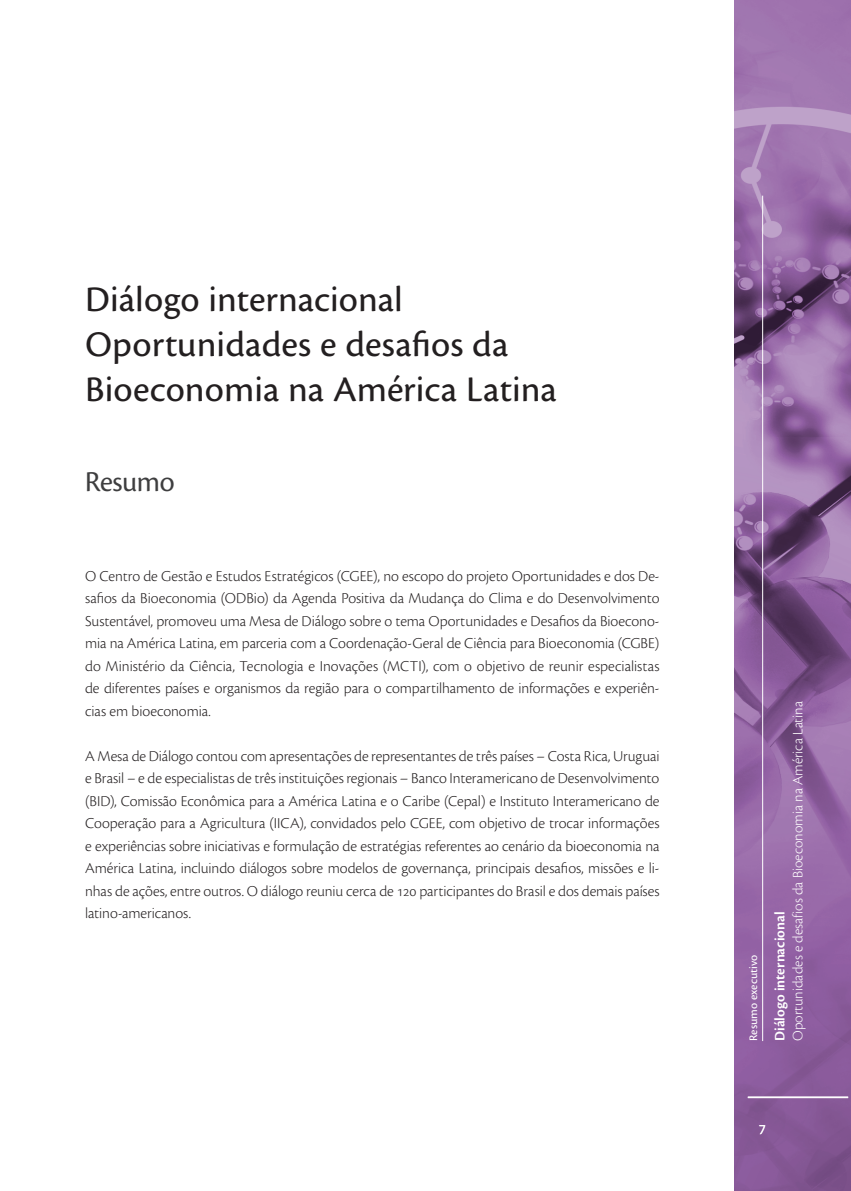
<style>
.page{position:relative;width:851px;height:1191px;background:#fff}
.page>*{position:absolute;margin:0;border:0;box-sizing:border-box;transform-origin:0 0}
.t1{font:37.5px/45px "Cronos Pro Capt";color:#231f20}
.t2{font:30px "Cronos Pro Subh";letter-spacing:-.015em;color:#3e3e3f}
.t3{font:300 15.75px/22.5px "Cronos Pro";letter-spacing:-.005em;color:#231f20;text-align:justify}
.t4{font:300 15px "Cronos Pro";color:#fff}
.t5{font:600 15px "Cronos Pro";color:#fff}
.t6{font:15px "Cronos Pro";color:#fff}
.t7{font:12px "Cronos Pro Capt";color:#fff}
</style>
<div class="page">
<img style="left:734px;top:0;width:116px;height:1191px">
<hr style="left:762px;top:196px;width:1px;height:845px;background:#fff">
<hr style="left:747px;top:1096px;width:101px;height:2px;background:#fff">
<h1 class="t1" style="left:85px;top:276px;width:473px">Diálogo internacional<br>Oportunidades e desafios da<br>Bioeconomia na América Latina</h1>
<h2 class="t2" style="left:85px;top:464px;width:91px">Resumo</h2>
<p class="t3" style="left:85px;top:564px;width:576px">O Centro de Gestão e Estudos Estratégicos (CGEE), no escopo do projeto Oportunidades e dos De&shy;safios da Bioeconomia (ODBio) da Agenda Positiva da Mudança do Clima e do Desenvolvimento Sustentável, promoveu uma Mesa de Diálogo sobre o tema Oportunidades e Desafios da Bioecono&shy;mia na América Latina, em parceria com a Coordenação-Geral de Ciência para Bioeconomia (CGBE) do Ministério da Ciência, Tecnologia e Inovações (MCTI), com o objetivo de reunir especialistas de diferentes países e organismos da região para o compartilhamento de informações e experiên&shy;cias em bioeconomia.</p>
<p class="t3" style="left:85px;top:744px;width:576px">A Mesa de Diálogo contou com apresentações de representantes de três países – Costa Rica, Uruguai e Brasil – e de especialistas de três instituições regionais – Banco Interamericano de Desenvolvimento (BID), Comissão Econômica para a América Latina e o Caribe (Cepal) e Instituto Interamericano de Cooperação para a Agricultura (IICA), convidados pelo CGEE, com objetivo de trocar informações e experiências sobre iniciativas e formulação de estratégias referentes ao cenário da bioeconomia na América Latina, incluindo diálogos sobre modelos de governança, principais desafios, missões e li&shy;nhas de ações, entre outros. O diálogo reuniu cerca de 120 participantes do Brasil e dos demais países latino-americanos.</p>
<p class="t7" style="left:746px;top:1041px;width:88px;rotate:-90deg">Resumo executivo</p>
<p class="t4" style="left:789px;top:1041px;width:341px;rotate:-90deg">Oportunidades e desafios da Bioeconomia na América Latina</p>
<p class="t5" style="left:771px;top:1041px;width:131px;rotate:-90deg">Diálogo internacional</p>
<p class="t6" style="left:758px;top:1121px;width:8px">7</p>
</div>
